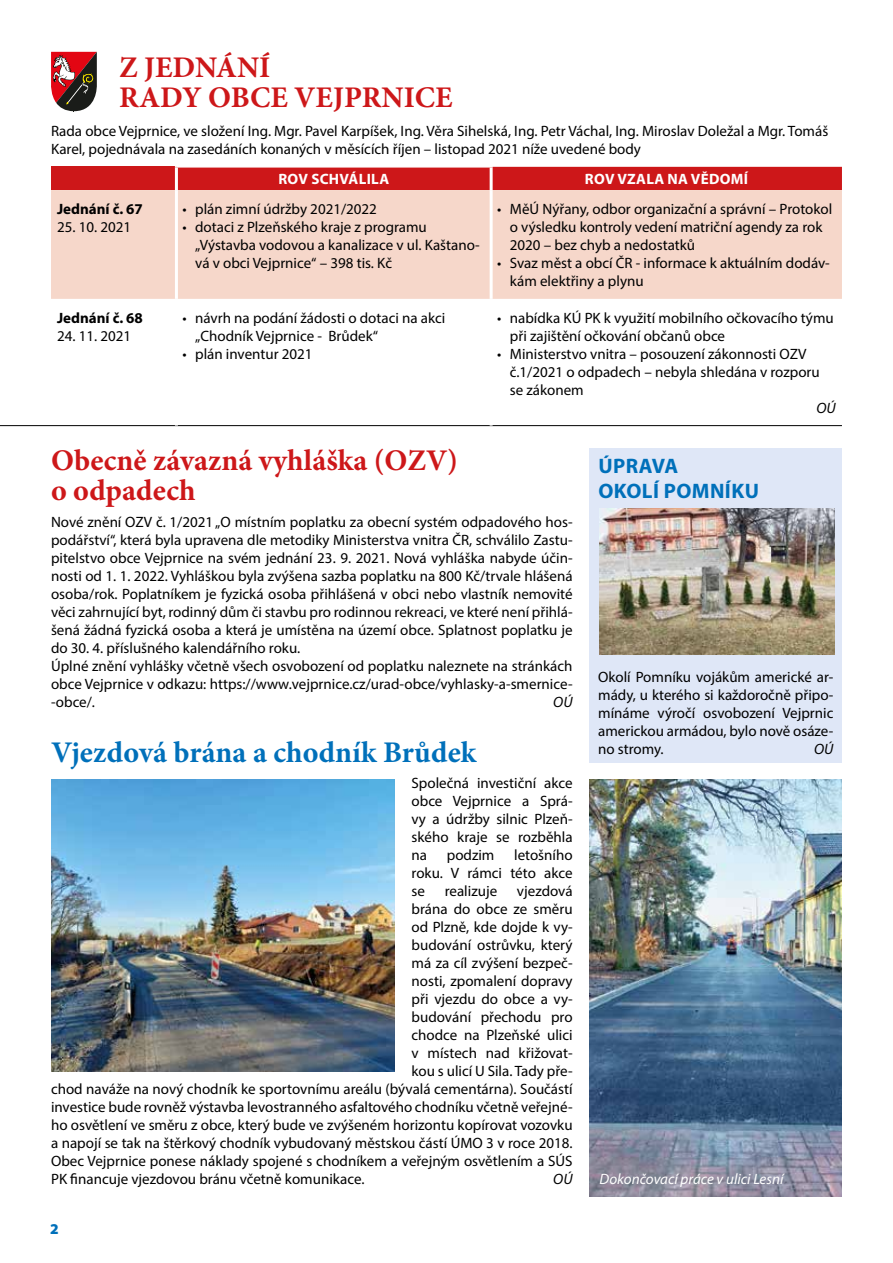
<style>
.page{position:relative;width:893px;height:1263px;background:#fff}
.page>*{position:absolute;margin:0;border:0;box-sizing:border-box;transform-origin:0 0}
.t1{font:700 30px/30px "Minion Pro";color:#cd1719}
.t2{font:700 30px "Minion Pro";color:#0070ba}
.t3{font:700 21px/25.2px "Myriad Pro";letter-spacing:.02em;color:#0070ba}
.t4{font:15px/18px "Myriad Pro";color:#000}
.t5{font:700 15px "Myriad Pro";letter-spacing:.02em;color:#fff}
.t6{font:italic 15px "Myriad Pro";color:#fff}
.t7{font:700 15px "Myriad Pro";color:#000}
.t8{font:italic 15px "Myriad Pro";color:#000}
.t9{font:900 15px "Myriad Pro";color:#0070ba}
</style>
<div class="page">
<svg style="left:51px;top:51px;width:46px;height:61px;background:#8d4746"></svg>
<hr style="left:0;top:425px;width:842px;height:1px;background:#000">
<div style="left:51px;top:167px;width:125px;height:23px;background:#cd1719"></div>
<div style="left:178px;top:167px;width:664px;height:23px;background:#cd1719"></div>
<div style="left:51px;top:190px;width:791px;height:109px;background:#f6d7ca"></div>
<hr style="left:175px;top:166px;width:318px;height:2px;background:#fff">
<hr style="left:175px;top:168px;width:3px;height:22px;background:#fff">
<hr style="left:490px;top:168px;width:3px;height:22px;background:#fff">
<hr style="left:175px;top:190px;width:3px;height:109px;background:#fff">
<hr style="left:490px;top:190px;width:3px;height:109px;background:#fff">
<hr style="left:175px;top:299px;width:3px;height:127px;background:#fff">
<hr style="left:490px;top:299px;width:3px;height:127px;background:#fff">
<div style="left:590px;top:448px;width:252px;height:314px;background:#dfe7f7"></div>
<img style="left:600px;top:509px;width:235px;height:146px">
<img style="left:51px;top:779px;width:344px;height:292px">
<img style="left:590px;top:779px;width:252px;height:417px">
<h1 class="t1" style="left:119px;top:52px;width:335px">Z JEDNÁNÍ<br>RADY OBCE VEJPRNICE</h1>
<p class="t4" style="left:51px;top:122px;width:779px">Rada obce Vejprnice, ve složení Ing. Mgr. Pavel Karpíšek, Ing. Věra Sihelská, Ing. Petr Váchal, Ing. Miroslav Doležal a Mgr. Tomáš<br>Karel, pojednávala na zasedáních konaných v měsících říjen – listopad 2021 níže uvedené body</p>
<p class="t5" style="left:278px;top:169px;width:112px">ROV SCHVÁLILA</p>
<p class="t5" style="left:585px;top:169px;width:165px">ROV VZALA NA VĚDOMÍ</p>
<p class="t7" style="left:57px;top:199px;width:87px">Jednání č. 67</p>
<p class="t4" style="left:57px;top:218px;width:76px">25. 10. 2021</p>
<p class="t4" style="left:510px;top:200px;width:324px;text-indent:-13px">• MěÚ Nýřany, odbor organizační a správní – Protokol o výsledku kontroly vedení matriční agendy za rok<br>2020 – bez chyb a nedostatků</p>
<p class="t4" style="left:510px;top:254px;width:322px;text-indent:-13px">• Svaz měst a obcí ČR - informace k aktuálním dodáv&shy;kám elektřiny a plynu</p>
<p class="t4" style="left:182px;top:200px;width:196px">• plán zimní údržby 2021/2022</p>
<p class="t4" style="left:195px;top:218px;width:286px;text-indent:-13px">• dotaci z Plzeňského kraje z programu „Výstavba vodovou a kanalizace v ul. Kaštano&shy;vá v obci Vejprnice“ – 398 tis. Kč</p>
<p class="t7" style="left:57px;top:308px;width:87px">Jednání č. 68</p>
<p class="t4" style="left:57px;top:327px;width:76px">24. 11. 2021</p>
<p class="t4" style="left:195px;top:309px;width:252px;text-indent:-13px">• návrh na podání žádosti o dotaci na akci „Chodník Vejprnice - Brůdek“</p>
<p class="t4" style="left:182px;top:345px;width:132px">• plán inventur 2021</p>
<p class="t4" style="left:510px;top:309px;width:325px;text-indent:-13px">• nabídka KÚ PK k využití mobilního očkovacího týmu při zajištění očkování občanů obce</p>
<p class="t4" style="left:510px;top:345px;width:311px;text-indent:-13px">• Ministerstvo vnitra – posouzení zákonnosti OZV č.1/2021 o odpadech – nebyla shledána v rozporu se zákonem</p>
<p class="t8" style="left:817px;top:399px;width:21px">OÚ</p>
<h1 class="t1" style="left:51px;top:445px;width:409px">Obecně závazná vyhláška (OZV) o odpadech</h1>
<p class="t4" style="left:51px;top:512px;width:523px">Nové znění OZV č. 1/2021 „O místním poplatku za obecní systém odpadového hos&shy;podářství“, která byla upravena dle metodiky Ministerstva vnitra ČR, schválilo Zastu&shy;pitelstvo obce Vejprnice na svém jednání 23. 9. 2021. Nová vyhláška nabyde účin&shy;nosti od 1. 1. 2022. Vyhláškou byla zvýšena sazba poplatku na 800 Kč/trvale hlášená osoba/rok. Poplatníkem je fyzická osoba přihlášená v obci nebo vlastník nemovité věci zahrnující byt, rodinný dům či stavbu pro rodinnou rekreaci, ve které není přihlá&shy;šená žádná fyzická osoba a která je umístěna na území obce. Splatnost poplatku je do 30. 4. příslušného kalendářního roku.<br>Úplné znění vyhlášky včetně všech osvobození od poplatku naleznete na stránkách obce Vejprnice v odkazu: https://www.vejprnice.cz/urad-obce/vyhlasky-a-smernice--obce/.</p>
<h2 class="t3" style="left:598px;top:452px;width:162px">ÚPRAVA<br>OKOLÍ POMNÍKU</h2>
<p class="t4" style="left:598px;top:668px;width:237px;text-align:justify">Okolí Pomníku vojákům americké ar&shy;mády, u kterého si každoročně připo&shy;mínáme výročí osvobození Vejprnic americkou armádou, bylo nově osáze-</p>
<p class="t8" style="left:553px;top:692px;width:21px">OÚ</p>
<h1 class="t2" style="left:51px;top:731px;width:427px">Vjezdová brána a chodník Brůdek</h1>
<p class="t4" style="left:598px;top:740px;width:67px">no stromy.</p>
<p class="t8" style="left:814px;top:740px;width:21px">OÚ</p>
<p class="t4" style="left:412px;top:774px;width:163px;text-align:justify">Společná investiční akce obce Vejprnice a Sprá&shy;vy a údržby silnic Plzeň&shy;ského kraje se rozběhla na</p>
<p class="t4" style="left:412px;top:846px;width:163px;text-align:justify;text-indent:103px">letošního roku. V rámci této akce se</p>
<p class="t4" style="left:447px;top:846px;width:49px">podzim</p>
<p class="t4" style="left:445px;top:882px;width:54px">realizuje</p>
<p class="t4" style="left:517px;top:882px;width:57px">vjezdová</p>
<p class="t4" style="left:412px;top:900px;width:163px">brána do obce ze směru</p>
<p class="t4" style="left:412px;top:918px;width:163px">od Plzně, kde dojde k vy-</p>
<p class="t4" style="left:412px;top:936px;width:163px">budování ostrůvku, který</p>
<p class="t4" style="left:412px;top:954px;width:163px">má za cíl zvýšení bezpeč-</p>
<p class="t4" style="left:412px;top:972px;width:163px">nosti, zpomalení dopravy</p>
<p class="t4" style="left:412px;top:990px;width:163px">při vjezdu do obce a vy-</p>
<p class="t4" style="left:412px;top:1008px;width:163px">budování přechodu pro</p>
<p class="t4" style="left:412px;top:1026px;width:163px">chodce na Plzeňské ulici</p>
<p class="t4" style="left:412px;top:1044px;width:163px">v místech nad křižovat-</p>
<p class="t4" style="left:412px;top:1062px;width:163px">kou s ulicí U Sila. Tady pře-</p>
<p class="t4" style="left:51px;top:1080px;width:523px">chod naváže na nový chodník ke sportovnímu areálu (bývalá cementárna). Součástí</p>
<p class="t4" style="left:51px;top:1098px;width:523px">investice bude rovněž výstavba levostranného asfaltového chodníku včetně veřejné-</p>
<p class="t4" style="left:51px;top:1116px;width:523px">ho osvětlení ve směru z obce, který bude ve zvýšeném horizontu kopírovat vozovku</p>
<p class="t4" style="left:51px;top:1134px;width:523px">a napojí se tak na štěrkový chodník vybudovaný městskou částí ÚMO 3 v roce 2018.</p>
<p class="t4" style="left:51px;top:1152px;width:523px">Obec Vejprnice ponese náklady spojené s chodníkem a veřejným osvětlením a SÚS</p>
<p class="t4" style="left:51px;top:1170px;width:315px">PK financuje vjezdovou bránu včetně komunikace.</p>
<p class="t8" style="left:553px;top:1170px;width:21px">OÚ</p>
<p class="t6" style="left:600px;top:1170px;width:185px">Dokončovací práce v ulici Lesní</p>
<p class="t9" style="left:50px;top:1220px;width:10px">2</p>
</div>
